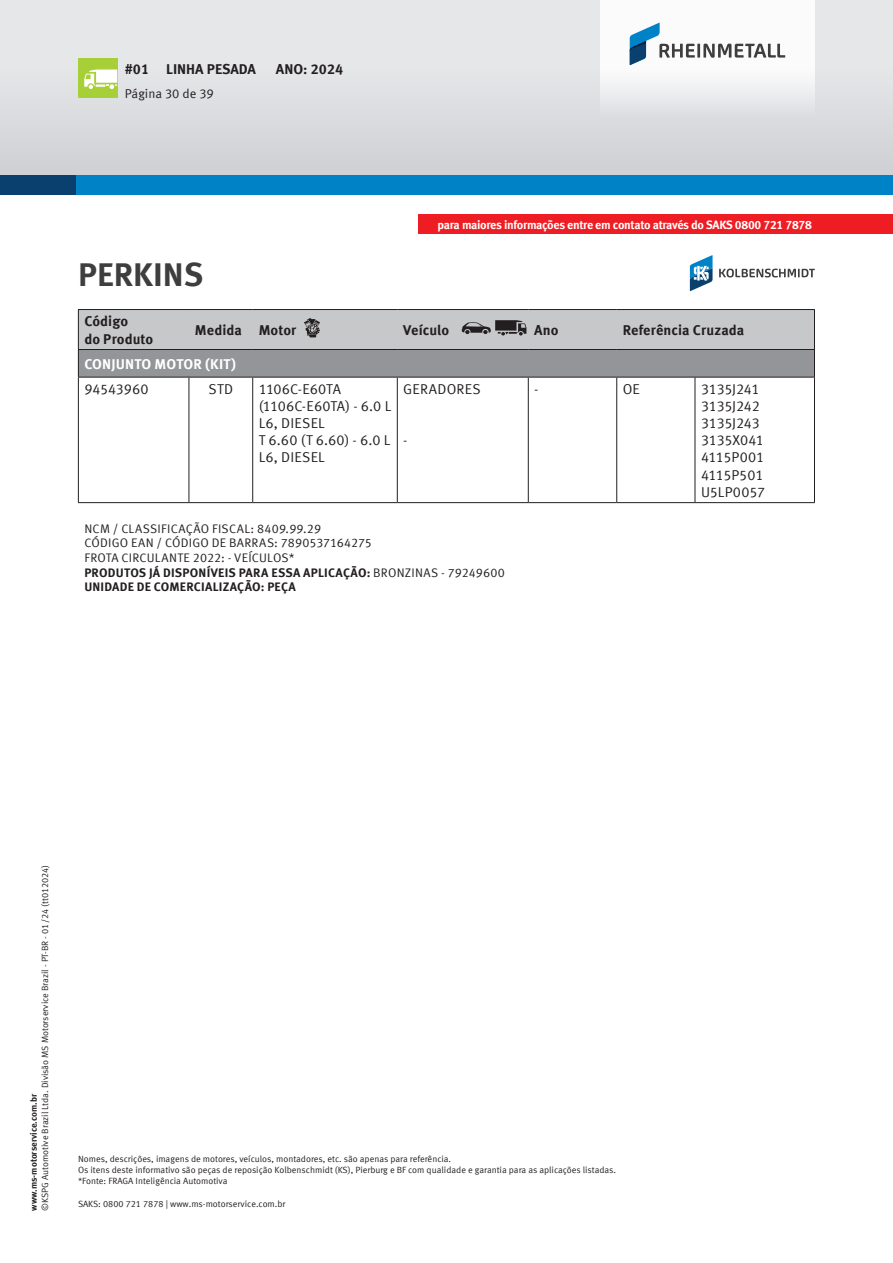
<style>
.page{position:relative;width:893px;height:1263px;background:#fff}
.page>*{position:absolute;margin:0;border:0;box-sizing:border-box;transform-origin:0 0}
.Titulos{font:700 33px "Meta Offc Pro";color:#3e3e3f}
.t1{font:700 14.25px "Meta Offc Pro";letter-spacing:.005em;color:#231f20}
.t2{font:14.25px "Meta Offc Pro Norm";letter-spacing:-.01em;color:#231f20}
.t3{font:14.25px/17.1px "Meta Offc Pro Norm";letter-spacing:.01em;color:#231f20}
.t4{font:700 14.25px "Meta Offc Pro";letter-spacing:.01em;color:#fff}
.t5{font:14.25px "Meta Offc Pro Norm";letter-spacing:.015em;color:#231f20}
.t6{font:12.75px "Meta Offc Pro Norm";color:#231f20}
.t7{font:12.3px "Meta Offc Pro Norm";letter-spacing:.02em;color:#231f20}
.t8{font:700 12.3px "Meta Offc Pro";letter-spacing:.015em;color:#231f20}
.t9{font:700 12px "Meta Offc Pro";letter-spacing:-.025em;color:#fff}
.t10{font:9px/11.2px "Meta Offc Pro Norm";color:#231f20}
.t11{font:700 9px "Meta Offc Pro";color:#231f20}
.s1{font-family:"Meta Offc Pro Norm";font-weight:400}
</style>
<div class="page">
<div style="left:0;top:0;width:893px;height:176px;background:#e6e7e9"></div>
<div style="left:0;top:68px;width:893px;height:108px;background:#d8d9dc"></div>
<div style="left:0;top:176px;width:893px;height:19px;background:#09406e"></div>
<div style="left:77px;top:176px;width:816px;height:19px;background:#0082c7"></div>
<div style="left:600px;top:0;width:215px;height:118px;background:linear-gradient(to bottom,#fff,#e7e8ea)"></div>
<svg style="left:630px;top:23px;width:155px;height:42px;background:#cad4da"></svg>
<div style="left:418px;top:214px;width:475px;height:20px;background:#ee1d23"></div>
<div style="left:78px;top:59px;width:39px;height:39px;background:#a6cf38"></div>
<svg style="left:84px;top:70px;width:33px;height:19px"></svg>
<svg style="left:690px;top:255px;width:22px;height:36px"></svg>
<svg style="left:719px;top:269px;width:96px;height:8px"></svg>
<hr style="left:78px;top:377px;width:1px;height:125px;background:#231f20">
<hr style="left:814px;top:377px;width:1px;height:125px;background:#231f20">
<hr style="left:189px;top:377px;width:1px;height:125px;background:#231f20">
<hr style="left:252px;top:377px;width:1px;height:125px;background:#231f20">
<hr style="left:397px;top:377px;width:1px;height:125px;background:#231f20">
<hr style="left:528px;top:377px;width:1px;height:125px;background:#231f20">
<hr style="left:616px;top:377px;width:1px;height:125px;background:#231f20">
<hr style="left:695px;top:377px;width:1px;height:125px;background:#231f20">
<hr style="left:78px;top:377px;width:111px;height:1px;background:#231f20">
<hr style="left:189px;top:377px;width:64px;height:1px;background:#231f20">
<hr style="left:253px;top:377px;width:144px;height:1px;background:#231f20">
<hr style="left:397px;top:377px;width:131px;height:1px;background:#231f20">
<hr style="left:528px;top:377px;width:89px;height:1px;background:#231f20">
<hr style="left:617px;top:377px;width:78px;height:1px;background:#231f20">
<hr style="left:695px;top:377px;width:120px;height:1px;background:#231f20">
<hr style="left:78px;top:502px;width:111px;height:1px;background:#231f20">
<hr style="left:189px;top:502px;width:64px;height:1px;background:#231f20">
<hr style="left:253px;top:502px;width:144px;height:1px;background:#231f20">
<hr style="left:397px;top:502px;width:131px;height:1px;background:#231f20">
<hr style="left:528px;top:502px;width:89px;height:1px;background:#231f20">
<hr style="left:617px;top:502px;width:78px;height:1px;background:#231f20">
<hr style="left:695px;top:502px;width:120px;height:1px;background:#231f20">
<svg style="left:78px;top:309px;width:737px;height:68px;background:#aaabad"></svg>
<h2 class="t1" style="left:125px;top:58px;width:133px">#01 LINHA PESADA</h2>
<h2 class="t1" style="left:276px;top:58px;width:69px">ANO: 2024</h2>
<h3 class="t6" style="left:125px;top:83px;width:91px">Página 30 de 39</h3>
<h3 class="t9" style="left:437px;top:215px;width:376px">para maiores informações entre em contato através do SAKS 0800 721 7878</h3>
<p class="Titulos" style="left:78px;top:248px;width:127px">PERKINS</p>
<p class="t1" style="left:84px;top:310px;width:45px">Código</p>
<p class="t1" style="left:84px;top:327px;width:70px">do Produto</p>
<p class="t1" style="left:195px;top:319px;width:48px">Medida</p>
<p class="t1" style="left:259px;top:319px;width:39px">Motor</p>
<p class="t1" style="left:403px;top:319px;width:47px">Veículo</p>
<p class="t1" style="left:534px;top:319px;width:26px">Ano</p>
<p class="t1" style="left:623px;top:319px;width:123px">Referência Cruzada</p>
<p class="t4" style="left:84px;top:353px;width:153px">CONJUNTO MOTOR (KIT)</p>
<p class="t2" style="left:84px;top:378px;width:66px">94543960</p>
<p class="t2" style="left:208px;top:378px;width:26px">STD</p>
<p class="t3" style="left:259px;top:380px;width:134px">1106C-E60TA (1106C-E60TA) - 6.0 L<br>L6, DIESEL</p>
<p class="t3" style="left:259px;top:431px;width:133px">T 6.60 (T 6.60) - 6.0 L<br>L6, DIESEL</p>
<p class="t5" style="left:403px;top:378px;width:79px">GERADORES</p>
<p class="t2" style="left:534px;top:378px;width:6px">-</p>
<p class="t2" style="left:623px;top:378px;width:19px">OE</p>
<p class="t2" style="left:701px;top:378px;width:60px">3135J241</p>
<p class="t2" style="left:701px;top:395px;width:60px">3135J242</p>
<p class="t2" style="left:701px;top:412px;width:60px">3135J243</p>
<p class="t2" style="left:701px;top:430px;width:65px">3135X041</p>
<p class="t2" style="left:701px;top:447px;width:65px">4115P001</p>
<p class="t2" style="left:701px;top:464px;width:64px">4115P501</p>
<p class="t2" style="left:701px;top:481px;width:66px">U5LP0057</p>
<p class="t2" style="left:403px;top:430px;width:6px">-</p>
<p class="t7" style="left:84px;top:519px;width:238px">NCM / CLASSIFICAÇÃO FISCAL: 8409.99.29</p>
<p class="t7" style="left:84px;top:534px;width:289px">CÓDIGO EAN / CÓDIGO DE BARRAS: 7890537164275</p>
<p class="t7" style="left:84px;top:548px;width:212px">FROTA CIRCULANTE 2022: - VEÍCULOS*</p>
<p class="t8" style="left:84px;top:563px;width:422px">PRODUTOS JÁ DISPONÍVEIS PARA ESSA APLICAÇÃO: <span class="s1">BRONZINAS - 79249600</span></p>
<p class="t8" style="left:84px;top:577px;width:213px">UNIDADE DE COMERCIALIZAÇÃO: PEÇA</p>
<p class="t10" style="left:39px;top:1211px;width:348px;rotate:-90deg">©KSPG Automotive Brazil Ltda. Divisão MS Motorservice Brazil - PT-BR - 01/24 (tt012024)</p>
<p class="t11" style="left:27px;top:1211px;width:118px;rotate:-90deg">www.ms-motorservice.com.br</p>
<p class="t10" style="left:78px;top:1152px;width:540px">Nomes, descrições, imagens de motores, veículos, montadores, etc. são apenas para referência.<br>Os itens deste informativo são peças de reposição Kolbenschmidt (KS), Pierburg e BF com qualidade e garantia para as aplicações listadas. *Fonte: FRAGA Inteligência Automotiva</p>
<p class="t10" style="left:78px;top:1197px;width:209px">SAKS: 0800 721 7878 | www.ms-motorservice.com.br</p>
</div>
